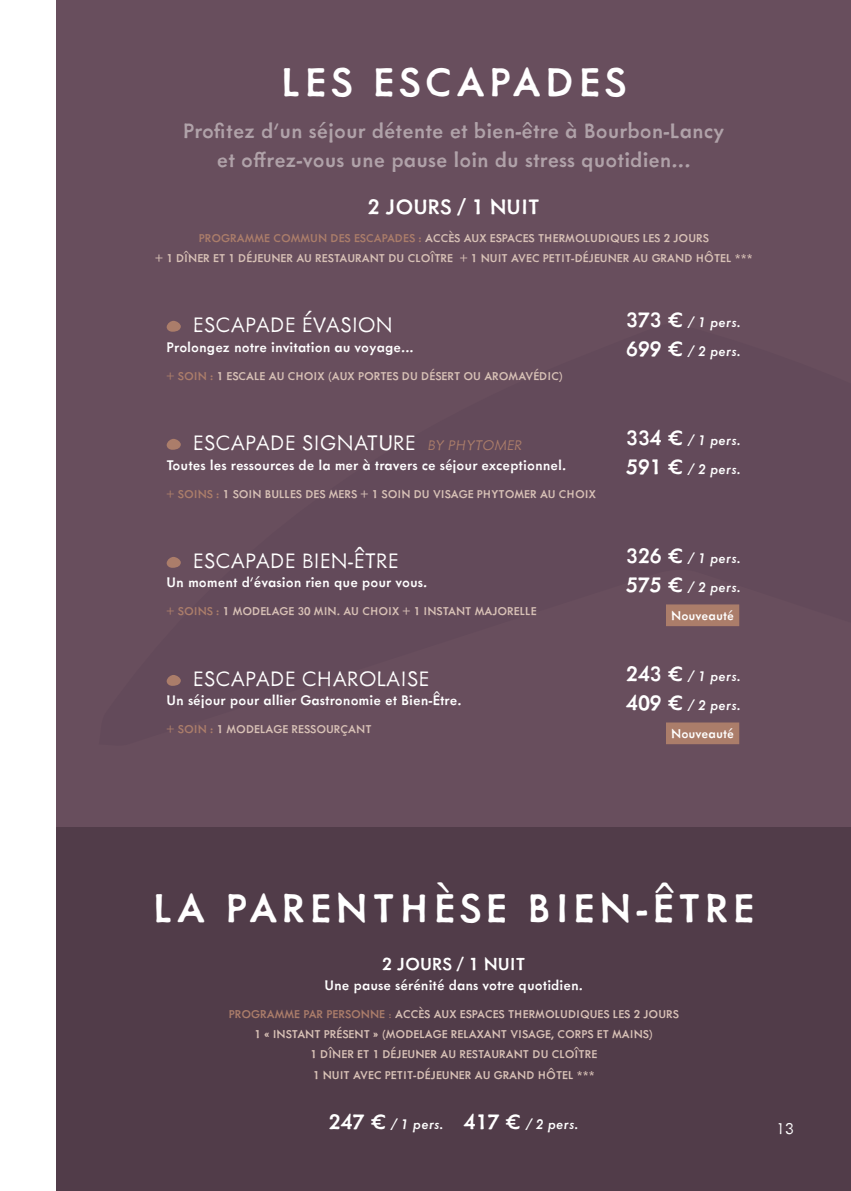
<style>
.page{position:relative;width:851px;height:1191px;background:#fff}
.page>*{position:absolute;margin:0;border:0;box-sizing:border-box;transform-origin:0 0}
.t1{font:500 46px "Metallophile Sp 8";letter-spacing:.1em;color:#fff}
.t2{font:500 24px "Metallophile Sp 8";color:#b0a2a9}
.t3{font:300 24px "Metallophile Sp 8";color:#fff}
.t4{font:500 24px "Metallophile Sp 8";color:#fff}
.t5{font:500 20px "Metallophile Sp 8";color:#fff}
.En-têtes_continus_Numéro_de_page{font:300 18px "Metallophile Sp 8";color:#fff}
.t6{font:500 16px "Metallophile Sp 8";color:#fff}
.t7{font:italic 500 16px "Metallophile Sp 8";color:#fff}
.t8{font:500 14.4px "Metallophile Sp 8";color:#fff}
.t9{font:500 13px "Metallophile Sp 8";color:#d8c1b6}
.s1{color:#ab7d6a}
.s2{font-style:italic;font-size:16px;color:#ab7d6a}
.s3{font-style:normal;font-size:24px}
.s4{font-weight:300;color:#ab7d6a}
</style>
<div class="page">
<div style="left:57px;top:0;width:793px;height:1191px;background:#684e5d"></div>
<div style="left:57px;top:827px;width:793px;height:364px;background:#513c49"></div>
<svg style="left:167px;top:321px;width:14px;height:11px"></svg>
<svg style="left:167px;top:439px;width:14px;height:11px"></svg>
<svg style="left:167px;top:557px;width:14px;height:11px"></svg>
<svg style="left:167px;top:675px;width:14px;height:11px"></svg>
<div style="left:666px;top:604px;width:73px;height:22px;background:#ab7d6a"></div>
<div style="left:666px;top:722px;width:73px;height:22px;background:#ab7d6a"></div>
<p class="t1" style="left:281px;top:54px;width:346px">LES ESCAPADES</p>
<p class="t2" style="left:183px;top:116px;width:542px">Profitez d’un séjour détente et bien-être à Bourbon-Lancy</p>
<p class="t2" style="left:217px;top:145px;width:475px">et offrez-vous une pause loin du stress quotidien...</p>
<p class="t4" style="left:368px;top:192px;width:173px">2 JOURS / 1 NUIT</p>
<p class="t9" style="left:199px;top:230px;width:511px"><span class="s1">PROGRAMME COMMUN DES ESCAPADES :</span> ACCÈS AUX ESPACES THERMOLUDIQUES LES 2 JOURS</p>
<p class="t9" style="left:155px;top:250px;width:599px">+ 1 DÎNER ET 1 DÉJEUNER AU RESTAURANT DU CLOÎTRE + 1 NUIT AVEC PETIT-DÉJEUNER AU GRAND HÔTEL ***</p>
<p class="t3" style="left:193px;top:309px;width:201px">ESCAPADE ÉVASION</p>
<p class="t6" style="left:167px;top:337px;width:249px">Prolongez notre invitation au voyage...</p>
<p class="t9" style="left:167px;top:368px;width:398px"><span class="s1">+ SOIN :</span> 1 ESCALE AU CHOIX (AUX PORTES DU DÉSERT OU AROMAVÉDIC)</p>
<p class="t3" style="left:193px;top:427px;width:331px">ESCAPADE SIGNATURE <span class="s2">BY PHYTOMER</span></p>
<p class="t6" style="left:167px;top:455px;width:401px">Toutes les ressources de la mer à travers ce séjour exceptionnel.</p>
<p class="t9" style="left:167px;top:486px;width:430px"><span class="s1">+ SOINS :</span> 1 SOIN BULLES DES MERS + 1 SOIN DU VISAGE PHYTOMER AU CHOIX</p>
<p class="t3" style="left:193px;top:545px;width:207px">ESCAPADE BIEN-ÊTRE</p>
<p class="t6" style="left:167px;top:572px;width:262px">Un moment d’évasion rien que pour vous.</p>
<p class="t9" style="left:167px;top:603px;width:371px"><span class="s1">+ SOINS :</span> 1 MODELAGE 30 MIN. AU CHOIX + 1 INSTANT MAJORELLE</p>
<p class="t3" style="left:193px;top:663px;width:238px">ESCAPADE CHAROLAISE</p>
<p class="t6" style="left:167px;top:690px;width:296px">Un séjour pour allier Gastronomie et Bien-Être.</p>
<p class="t9" style="left:167px;top:721px;width:206px"><span class="s1">+ SOIN :</span> 1 MODELAGE RESSOURÇANT</p>
<p class="t7" style="left:626px;top:313px;width:116px"><span class="s3">373 €</span> / 1 pers.</p>
<p class="t7" style="left:626px;top:342px;width:116px"><span class="s3">699 €</span> / 2 pers.</p>
<p class="t7" style="left:626px;top:431px;width:116px"><span class="s3">334 €</span> / 1 pers.</p>
<p class="t7" style="left:626px;top:460px;width:116px"><span class="s3">591 €</span> / 2 pers.</p>
<p class="t7" style="left:626px;top:549px;width:116px"><span class="s3">326 €</span> / 1 pers.</p>
<p class="t7" style="left:626px;top:578px;width:116px"><span class="s3">575 €</span> / 2 pers.</p>
<p class="t8" style="left:671px;top:607px;width:64px">Nouveauté</p>
<p class="t7" style="left:626px;top:667px;width:116px"><span class="s3">243 €</span> / 1 pers.</p>
<p class="t7" style="left:626px;top:696px;width:116px"><span class="s3">409 €</span> / 2 pers.</p>
<p class="t8" style="left:671px;top:725px;width:64px">Nouveauté</p>
<p class="t1" style="left:153px;top:880px;width:602px">LA PARENTHÈSE BIEN-ÊTRE</p>
<p class="t5" style="left:382px;top:952px;width:145px">2 JOURS / 1 NUIT</p>
<p class="t6" style="left:324px;top:976px;width:260px">Une pause sérénité dans votre quotidien.</p>
<p class="t9" style="left:229px;top:1006px;width:451px"><span class="s1">PROGRAMME PAR PERSONNE</span> <span class="s4">:</span> ACCÈS AUX ESPACES THERMOLUDIQUES LES 2 JOURS</p>
<p class="t9" style="left:254px;top:1026px;width:400px">1 « INSTANT PRÉSENT » (MODELAGE RELAXANT VISAGE, CORPS ET MAINS)</p>
<p class="t9" style="left:310px;top:1046px;width:288px">1 DÎNER ET 1 DÉJEUNER AU RESTAURANT DU CLOÎTRE</p>
<p class="t9" style="left:313px;top:1066px;width:283px">1 NUIT AVEC PETIT-DÉJEUNER AU GRAND HÔTEL ***</p>
<p class="t7" style="left:329px;top:1114px;width:251px"><span class="s3">247 €</span> / 1 pers. <span class="s3">417 €</span> / 2 pers.</p>
<p class="En-têtes_continus_Numéro_de_page" style="left:775px;top:1117px;width:20px">13</p>
</div>
